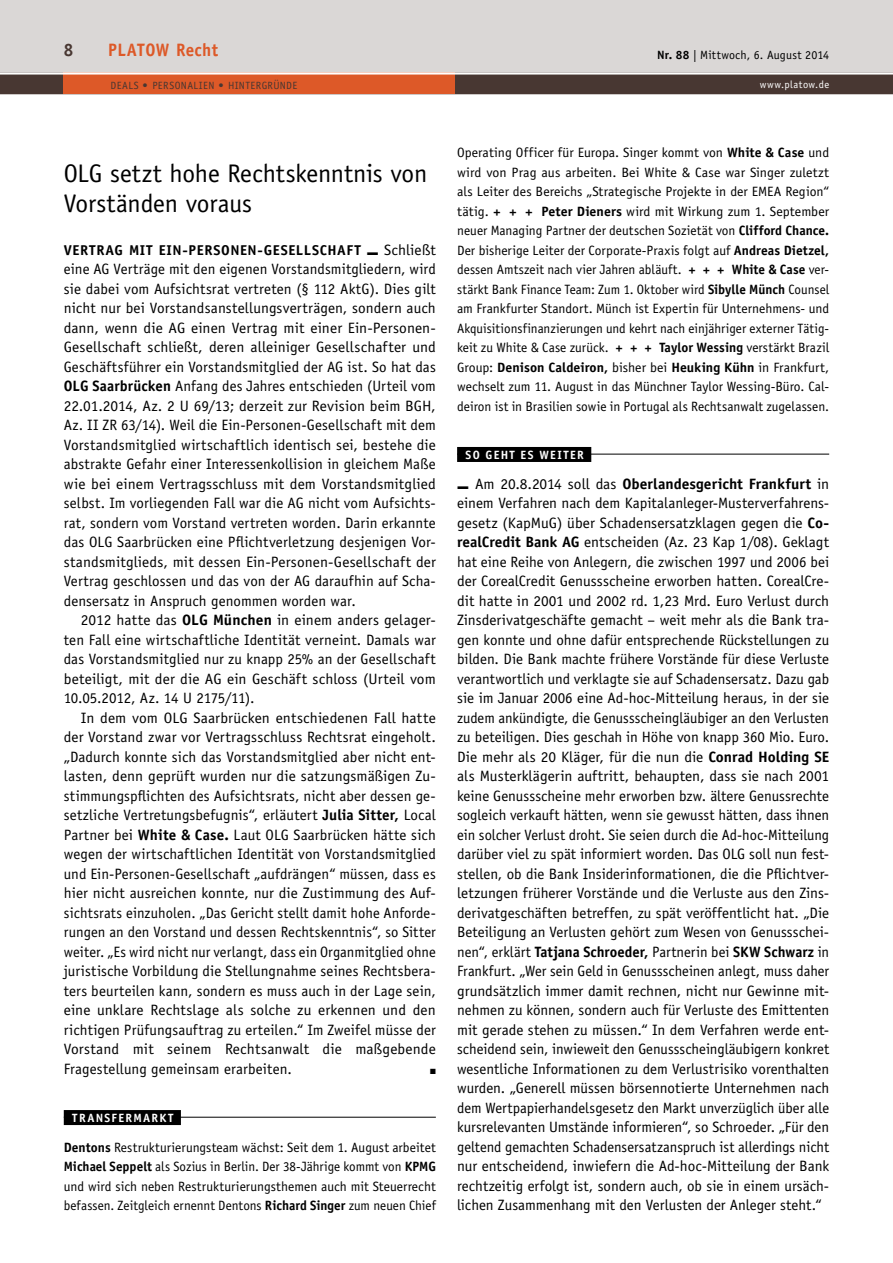
<style>
.page{position:relative;width:893px;height:1263px;background:#fff}
.page>*{position:absolute;margin:0;border:0;box-sizing:border-box;transform-origin:0 0}
.t1{font:25.5px/30px "Officina Sans Std";letter-spacing:-.005em;color:#000}
.t2{font:700 18px "Officina Sans Std";letter-spacing:.02em;color:#dd5928;scale:.95 1}
.t3{font:700 18px "Officina Sans Std";color:#483732;scale:.95 1}
.t4{font:15px/19.5px "Officina Sans Std";letter-spacing:.005em;color:#000;text-align:justify}
.t5{font:700 14.25px "Officina Sans Std";letter-spacing:.035em;color:#000}
.t6{font:13.5px/19.5px "Officina Sans Std";color:#000;text-align:justify}
.t7{font:12px "Officina Sans Std";letter-spacing:.015em;color:#000}
.t8{font:700 12px "Officina Sans Std";letter-spacing:.11em;color:#fff}
.t9{font:10.5px "Officina Sans Std";letter-spacing:.035em;color:#483732}
.t10{font:10.5px "Officina Sans Std";letter-spacing:.045em;color:#fff}
.t11{font:7.5px "Zapf Dingbats";color:#000}
.s1{font-weight:700}
.s2{font-weight:400;font-size:15px}
</style>
<div class="page">
<div style="left:0;top:0;width:893px;height:72px;background:#dad7d6"></div>
<div style="left:0;top:72px;width:893px;height:22px;background:#483732"></div>
<hr style="left:0;top:94px;width:893px;height:1px;background:#483732">
<div style="left:64px;top:73px;width:391px;height:21px;background:#dd5928"></div>
<hr style="left:0;top:72px;width:893px;height:3px;background:#fff">
<div style="left:457px;top:447px;width:134px;height:15px;background:#000"></div>
<hr style="left:457px;top:454px;width:372px;height:1px;background:#000">
<div style="left:64px;top:1110px;width:117px;height:15px;background:#000"></div>
<hr style="left:64px;top:1117px;width:372px;height:1px;background:#000">
<p class="t3" style="left:64px;top:39px;width:12px">8</p>
<p class="t2" style="left:108px;top:39px;width:117px">PLATOW Recht</p>
<p class="t9" style="left:111px;top:79px;width:188px">DEALS <span class="s1">•</span> PERSONALIEN <span class="s1">•</span> HINTERGRÜNDE</p>
<p class="t7" style="left:657px;top:47px;width:174px"><span class="s1">Nr. 88</span> | Mittwoch, 6. August 2014</p>
<p class="t10" style="left:760px;top:79px;width:71px">www.platow.de</p>
<h1 class="t1" style="left:64px;top:159px;width:365px">OLG setzt hohe Rechtskenntnis von<br>Vorständen voraus</h1>
<p class="t5" style="left:64px;top:241px;width:374px">VERTRAG MIT EIN-PERSONEN-GESELLSCHAFT ■ <span class="s2">Schließt</span></p>
<p class="t4" style="left:64px;top:260px;width:374px">eine AG Verträge mit den eigenen Vorstandsmitgliedern, wird sie dabei vom Aufsichtsrat vertreten (§ 112 AktG). Dies gilt nicht nur bei Vorstandsanstellungsverträgen, sondern auch dann, wenn die AG einen Vertrag mit einer Ein-Personen-Gesellschaft schließt, deren alleiniger Gesellschafter und Geschäftsführer ein Vorstandsmitglied der AG ist. So hat das <span class="s1">OLG Saarbrücken</span> Anfang des Jahres entschieden (Urteil vom 22.01.2014, Az. 2 U 69/13; derzeit zur Revision beim BGH, Az. II ZR 63/14). Weil die Ein-Personen-Gesellschaft mit dem Vorstandsmitglied wirtschaftlich identisch sei, bestehe die abstrakte Gefahr einer Interessenkollision in gleichem Maße wie bei einem Vertragsschluss mit dem Vorstandsmitglied selbst. Im vorliegenden Fall war die AG nicht vom Aufsichts&shy;rat, sondern vom Vorstand vertreten worden. Darin erkannte das OLG Saarbrücken eine Pflichtverletzung desjenigen Vor&shy;standsmitglieds, mit dessen Ein-Personen-Gesellschaft der Vertrag geschlossen und das von der AG daraufhin auf Scha&shy;densersatz in Anspruch genommen worden war.</p>
<p class="t4" style="left:64px;top:611px;width:374px;text-indent:17px">2012 hatte das <span class="s1">OLG München</span> in einem anders gelager&shy;ten Fall eine wirtschaftliche Identität verneint. Damals war das Vorstandsmitglied nur zu knapp 25% an der Gesellschaft beteiligt, mit der die AG ein Geschäft schloss (Urteil vom 10.05.2012, Az. 14 U 2175/11).</p>
<p class="t4" style="left:64px;top:708px;width:374px;text-indent:17px">In dem vom OLG Saarbrücken entschiedenen Fall hatte der Vorstand zwar vor Vertragsschluss Rechtsrat eingeholt. „Dadurch konnte sich das Vorstandsmitglied aber nicht ent&shy;lasten, denn geprüft wurden nur die satzungsmäßigen Zu&shy;stimmungspflichten des Aufsichtsrats, nicht aber dessen ge&shy;setzliche Vertretungsbefugnis“, erläutert <span class="s1">Julia Sitter,</span> Local Partner bei <span class="s1">White &amp; Case.</span> Laut OLG Saarbrücken hätte sich wegen der wirtschaftlichen Identität von Vorstandsmitglied und Ein-Personen-Gesellschaft „aufdrängen“ müssen, dass es hier nicht ausreichen konnte, nur die Zustimmung des Auf&shy;sichtsrats einzuholen. „Das Gericht stellt damit hohe Anforde&shy;rungen an den Vorstand und dessen Rechtskenntnis“, so Sitter weiter. „Es wird nicht nur verlangt, dass ein Organmitglied ohne juristische Vorbildung die Stellungnahme seines Rechtsbera&shy;ters beurteilen kann, sondern es muss auch in der Lage sein, eine unklare Rechtslage als solche zu erkennen und den richtigen Prüfungsauftrag zu erteilen.“ Im Zweifel müsse der Vorstand mit seinem Rechtsanwalt die maßgebende Fragestellung gemeinsam erarbeiten.</p>
<p class="t11" style="left:430px;top:1068px;width:7px">■</p>
<p class="t8" style="left:72px;top:1110px;width:103px">TRANSFERMARKT</p>
<p class="t6" style="left:64px;top:1138px;width:374px"><span class="s1">Dentons</span> Restrukturierungsteam wächst: Seit dem 1. August arbeitet <span class="s1">Michael Seppelt</span> als Sozius in Berlin. Der 38-Jährige kommt von <span class="s1">KPMG </span>und wird sich neben Restrukturierungsthemen auch mit Steuerrecht befassen. Zeitgleich ernennt Dentons <span class="s1">Richard Singer</span> zum neuen Chief</p>
<p class="t6" style="left:457px;top:143px;width:374px">Operating Officer für Europa. Singer kommt von <span class="s1">White &amp; Case</span> und wird von Prag aus arbeiten. Bei White &amp; Case war Singer zuletzt als Leiter des Bereichs „Strategische Projekte in der EMEA Region“ tätig. <span class="s1">+ + + Peter Dieners</span> wird mit Wirkung zum 1. September neuer Managing Partner der deutschen Sozietät von <span class="s1">Clifford Chance.<br></span>Der bisherige Leiter der Corporate-Praxis folgt auf <span class="s1">Andreas Dietzel, </span>dessen Amtszeit nach vier Jahren abläuft. <span class="s1">+ + + White &amp; Case</span> ver&shy;stärkt Bank Finance Team: Zum 1. Oktober wird <span class="s1">Sibylle Münch</span> Counsel am Frankfurter Standort. Münch ist Expertin für Unternehmens- und Akquisitionsfinanzierungen und kehrt nach einjähriger externer Tätig&shy;keit zu White &amp; Case zurück. <span class="s1">+ + + Taylor Wessing</span> verstärkt Brazil Group: <span class="s1">Denison Caldeiron,</span> bisher bei <span class="s1">Heuking Kühn</span> in Frankfurt, wechselt zum 11. August in das Münchner Taylor Wessing-Büro. Cal&shy;deiron ist in Brasilien sowie in Portugal als Rechtsanwalt zugelassen.</p>
<p class="t8" style="left:466px;top:447px;width:120px">SO GEHT ES WEITER</p>
<p class="t4" style="left:457px;top:474px;width:374px">■ Am 20.8.2014 soll das <span class="s1">Oberlandesgericht Frankfurt</span> in einem Verfahren nach dem Kapitalanleger-Musterverfahrens&shy;gesetz (KapMuG) über Schadensersatzklagen gegen die <span class="s1">Co&shy;realCredit Bank AG</span> entscheiden (Az. 23 Kap 1/08). Geklagt hat eine Reihe von Anlegern, die zwischen 1997 und 2006 bei der CorealCredit Genussscheine erworben hatten. CorealCre&shy;dit hatte in 2001 und 2002 rd. 1,23 Mrd. Euro Verlust durch Zinsderivatgeschäfte gemacht – weit mehr als die Bank tra&shy;gen konnte und ohne dafür entsprechende Rückstellungen zu bilden. Die Bank machte frühere Vorstände für diese Verluste verantwortlich und verklagte sie auf Schadensersatz. Dazu gab sie im Januar 2006 eine Ad-hoc-Mitteilung heraus, in der sie zudem ankündigte, die Genussscheingläubiger an den Verlusten zu beteiligen. Dies geschah in Höhe von knapp 360 Mio. Euro.<br>Die mehr als 20 Kläger, für die nun die <span class="s1">Conrad Holding SE </span>als Musterklägerin auftritt, behaupten, dass sie nach 2001 keine Genussscheine mehr erworben bzw. ältere Genussrechte sogleich verkauft hätten, wenn sie gewusst hätten, dass ihnen ein solcher Verlust droht. Sie seien durch die Ad-hoc-Mitteilung darüber viel zu spät informiert worden. Das OLG soll nun fest&shy;stellen, ob die Bank Insiderinformationen, die die Pflichtver&shy;letzungen früherer Vorstände und die Verluste aus den Zins&shy;derivatgeschäften betreffen, zu spät veröffentlicht hat. „Die Beteiligung an Verlusten gehört zum Wesen von Genussschei&shy;nen“, erklärt <span class="s1">Tatjana Schroeder,</span> Partnerin bei <span class="s1">SKW Schwarz</span> in Frankfurt. „Wer sein Geld in Genussscheinen anlegt, muss daher grundsätzlich immer damit rechnen, nicht nur Gewinne mit&shy;nehmen zu können, sondern auch für Verluste des Emittenten mit gerade stehen zu müssen.“ In dem Verfahren werde ent&shy;scheidend sein, inwieweit den Genussscheingläubigern konkret wesentliche Informationen zu dem Verlustrisiko vorenthalten wurden. „Generell müssen börsennotierte Unternehmen nach dem Wertpapierhandelsgesetz den Markt unverzüglich über alle kursrelevanten Umstände informieren“, so Schroeder. „Für den geltend gemachten Schadensersatzanspruch ist allerdings nicht nur entscheidend, inwiefern die Ad-hoc-Mitteilung der Bank rechtzeitig erfolgt ist, sondern auch, ob sie in einem ursäch&shy;lichen Zusammenhang mit den Verlusten der Anleger steht.“</p>
</div>
